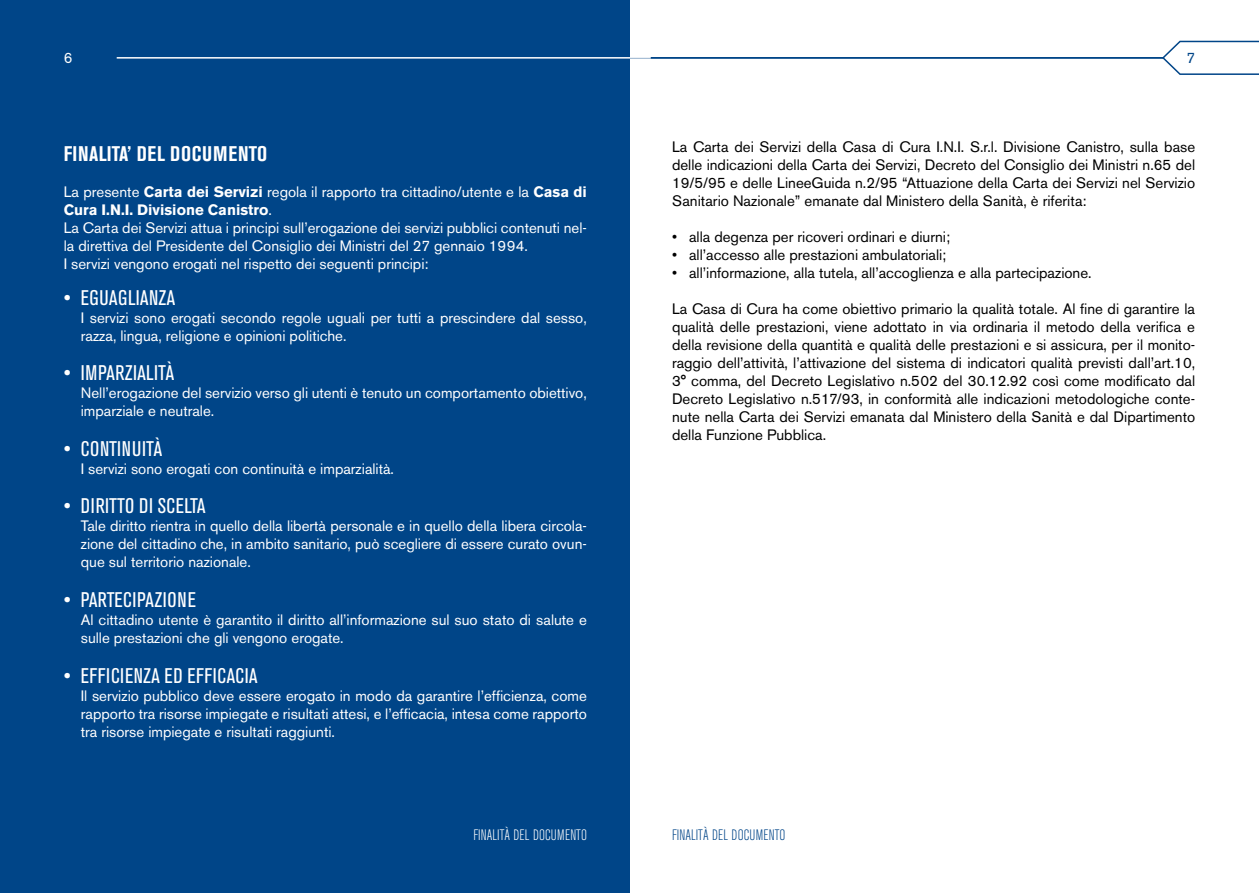
<style>
.page{position:relative;width:1259px;height:893px;background:#fff}
.page>*{position:absolute;margin:0;border:0;box-sizing:border-box;transform-origin:0 0}
.t1{font:condensed 21px "Akzidenz Grotesk BE";letter-spacing:.02em;color:#fff}
.t2{font:700 condensed 21px "Akzidenz Grotesk BE";color:#fff}
.t3{font:15px/18px "Akzidenz Grotesk BE";color:#fff}
.t4{font:15px/18px "Akzidenz Grotesk BE";color:#000;text-align:justify}
.t5{font:300 condensed 15px "Akzidenz Grotesk BE";color:#004588}
.t6{font:300 condensed 15px "Akzidenz Grotesk BE";color:#fff}
.t7{font:15px "Akzidenz Grotesk BE";color:#004588}
.s1{font-weight:700}
</style>
<div class="page">
<svg style="left:1163px;top:40px;width:96px;height:35px"></svg>
<hr style="left:629px;top:57px;width:534px;height:2px;background:#004588">
<div style="left:0;top:0;width:629px;height:893px;background:#004588"></div>
<hr style="left:117px;top:57px;width:534px;height:2px;background:#fff">
<p class="t3" style="left:64px;top:49px;width:10px">6</p>
<p class="t7" style="left:1186px;top:49px;width:10px">7</p>
<h1 class="t2" style="left:64px;top:141px;width:9px">FINALITA</h1>
<h1 class="t2" style="left:127px;top:141px;width:55px">’ DEL DOCUMENTO</h1>
<p class="t3" style="left:64px;top:182px;width:525px">La presente <span class="s1">Carta dei Servizi</span> regola il rapporto tra cittadino/utente e la <span class="s1">Casa di Cura I.N.I. Divisione Canistro</span>.<br>La Carta dei Servizi attua i principi sull’erogazione dei servizi pubblici contenuti nel&shy;la direttiva del Presidente del Consiglio dei Ministri del 27 gennaio 1994.<br>I servizi vengono erogati nel rispetto dei seguenti principi:</p>
<h1 class="t1" style="left:64px;top:286px;width:113px">• EGUAGLIANZA</h1>
<p class="t3" style="left:81px;top:308px;width:507px">I servizi sono erogati secondo regole uguali per tutti a prescindere dal sesso, razza, lingua, religione e opinioni politiche.</p>
<h1 class="t1" style="left:64px;top:361px;width:112px">• IMPARZIALITÀ</h1>
<p class="t3" style="left:81px;top:384px;width:507px">Nell’erogazione del servizio verso gli utenti è tenuto un comportamento obiettivo, imparziale e neutrale.</p>
<h1 class="t1" style="left:64px;top:437px;width:100px">• CONTINUITÀ</h1>
<p class="t3" style="left:81px;top:460px;width:315px">I servizi sono erogati con continuità e imparzialità.</p>
<h1 class="t1" style="left:64px;top:495px;width:143px">• DIRITTO D I SCELTA</h1>
<p class="t3" style="left:81px;top:517px;width:508px;text-align:justify">Tale diritto rientra in quello della libertà personale e in quello della libera circola&shy;zione del cittadino che, in ambito sanitario, può scegliere di essere curato ovun&shy;que sul territorio nazionale.</p>
<h1 class="t1" style="left:64px;top:588px;width:132px">• PARTECIPAZIONE</h1>
<p class="t3" style="left:81px;top:611px;width:507px">Al cittadino utente è garantito il diritto all’informazione sul suo stato di salute e sulle prestazioni che gli vengono erogate.</p>
<h1 class="t1" style="left:64px;top:664px;width:195px">• EFFICIENZA ED EFFICACIA</h1>
<p class="t3" style="left:81px;top:686px;width:508px;text-align:justify">Il servizio pubblico deve essere erogato in modo da garantire l’efficienza, come rapporto tra risorse impiegate e risultati attesi, e l’efficacia, intesa come rapporto tra risorse impiegate e risultati raggiunti.</p>
<p class="t4" style="left:672px;top:137px;width:525px">La Carta dei Servizi della Casa di Cura I.N.I. S.r.l. Divisione Canistro, sulla base delle indicazioni della Carta dei Servizi, Decreto del Consiglio dei Ministri n.65 del 19/5/95 e delle LineeGuida n.2/95 “Attuazione della Carta dei Servizi nel Servizio Sanitario Nazionale” emanate dal Ministero della Sanità, è riferita:</p>
<p class="t4" style="left:672px;top:227px;width:279px">• alla degenza per ricoveri ordinari e diurni;</p>
<p class="t4" style="left:672px;top:245px;width:276px">• all’accesso alle prestazioni ambulatoriali;</p>
<p class="t4" style="left:672px;top:263px;width:421px">• all’informazione, alla tutela, all’accoglienza e alla partecipazione.</p>
<p class="t4" style="left:672px;top:299px;width:525px">La Casa di Cura ha come obiettivo primario la qualità totale. Al fine di garantire la qualità delle prestazioni, viene adottato in via ordinaria il metodo della verifica e della revisione della quantità e qualità delle prestazioni e si assicura, per il monito&shy;raggio dell’attività, l’attivazione del sistema di indicatori qualità previsti dall’art.10, 3° comma, del Decreto Legislativo n.502 del 30.12.92 così come modificato dal Decreto Legislativo n.517/93, in conformità alle indicazioni metodologiche conte&shy;nute nella Carta dei Servizi emanata dal Ministero della Sanità e dal Dipartimento della Funzione Pubblica.</p>
<p class="t6" style="left:473px;top:827px;width:6px">FINALIT</p>
<p class="t6" style="left:504px;top:827px;width:67px">À DEL DOCUMENTO</p>
<p class="t5" style="left:672px;top:827px;width:6px">FINALIT</p>
<p class="t5" style="left:703px;top:827px;width:67px">À DEL DOCUMENTO</p>
</div>
